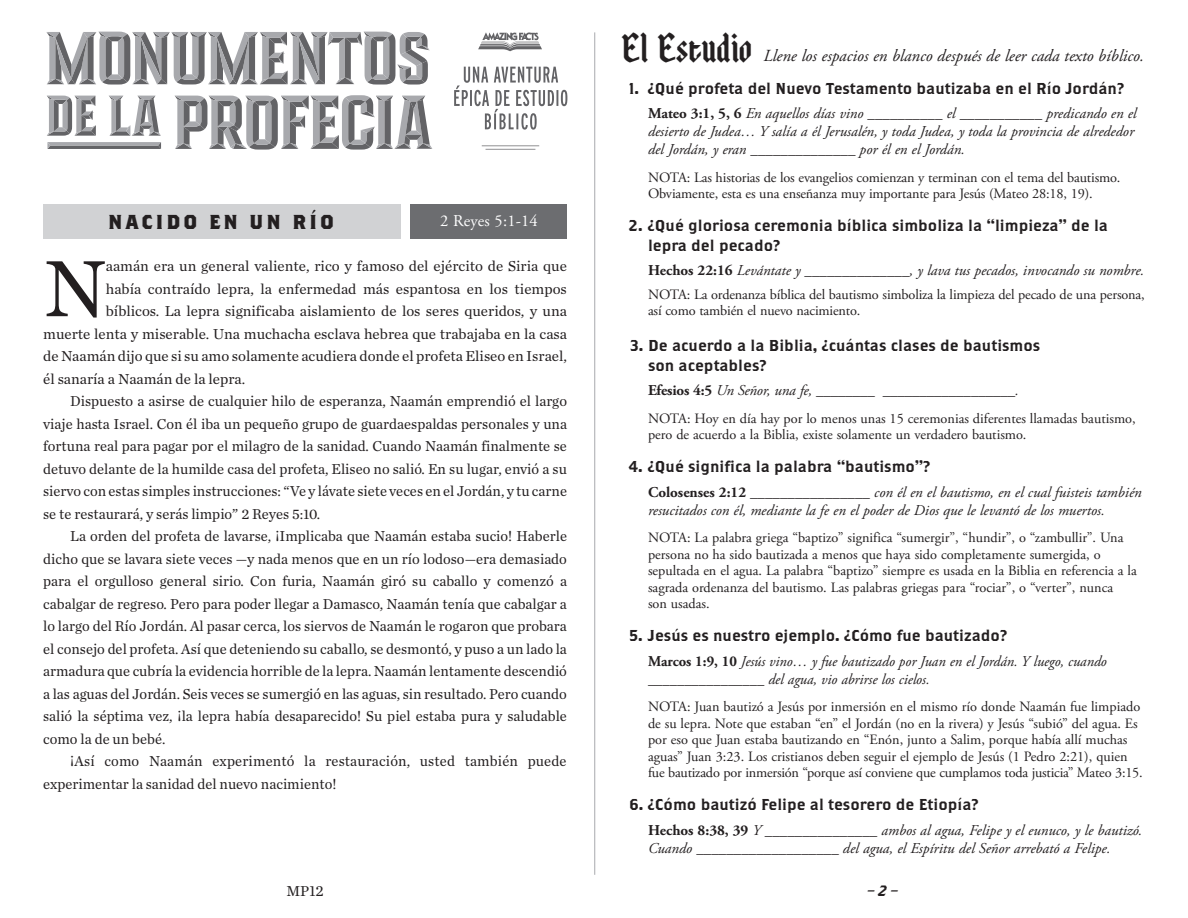
<style>
.page{position:relative;width:1188px;height:918px;background:#fff}
.page>*{position:absolute;margin:0;border:0;box-sizing:border-box;transform-origin:0 0}
.Intro{font:83.4px "Chronicle Text G1";color:#231f20}
.Subhead{font:37.5px "Atreyu";color:#231f20}
.t1{font:700 20.1px "Brothers OT";letter-spacing:.15em;color:#231f20}
.Subhead-2{font:italic 16.8px "Adobe Garamond Pro";color:#231f20}
.question{font:16.5px "Adobe Garamond Pro";letter-spacing:.01em;color:#fff}
.question-2{font:15.75px/19.5px "Brothers OT";color:#231f20}
.Bible{font:15.75px "Brothers OT";color:#231f20}
.Intro-2{font:15px/22.5px "Chronicle Text G1";color:#231f20;text-align:justify}
.Bible-2{font:italic 15px/18px "Adobe Garamond Pro";color:#231f20}
.question-3{font:italic 15px/18px "Adobe Garamond Pro";color:#231f20}
.Bible-3{font:15px "Chronicle Text G1";color:#231f20}
.t2{font:15px "Brothers OT Super Slant";color:#231f20}
.t3{font:14.25px/16.5px "Adobe Garamond Pro";color:#231f20}
.s1{font-weight:700;font-style:normal}
.s2{font-size:15.75px}
</style>
<div class="page">
<div style="left:411px;top:204px;width:156px;height:34px;background:#6c6d70"></div>
<div style="left:43px;top:204px;width:357px;height:34px;background:#d1d2d4"></div>
<hr style="left:594px;top:32px;width:1px;height:843px;background:#a8a9ad">
<svg style="left:454px;top:32px;width:113px;height:118px"></svg>
<svg style="left:109px;top:96px;width:52px;height:40px"></svg>
<svg style="left:47px;top:96px;width:49px;height:40px"></svg>
<svg style="left:46px;top:32px;width:384px;height:53px"></svg>
<svg style="left:175px;top:95px;width:257px;height:55px"></svg>
<svg style="left:47px;top:142px;width:114px;height:7px"></svg>
<p class="t1" style="left:108px;top:213px;width:227px">NACIDO EN UN RÍO</p>
<p class="question" style="left:440px;top:211px;width:99px">2 Reyes 5:1-14</p>
<p class="Intro" style="left:43px;top:225px;width:64px">N</p>
<p class="Intro-2" style="left:106px;top:254px;width:463px">aamán era un general valiente, rico y famoso del ejército de Siria que</p>
<p class="Intro-2" style="left:106px;top:277px;width:463px">había contraído lepra, la enfermedad más espantosa en los tiempos</p>
<p class="Intro-2" style="left:106px;top:299px;width:463px">bíblicos. La lepra significaba aislamiento de los seres queridos, y una</p>
<p class="Intro-2" style="left:43px;top:322px;width:525px">muerte lenta y miserable. Una muchacha esclava hebrea que trabajaba en la casa</p>
<p class="Intro-2" style="left:43px;top:344px;width:525px">de Naamán dijo que si su amo solamente acudiera donde el profeta Eliseo en Israel,</p>
<p class="Intro-2" style="left:43px;top:367px;width:204px">él sanaría a Naamán de la lepra.</p>
<p class="Intro-2" style="left:43px;top:389px;width:525px;text-indent:27px">Dispuesto a asirse de cualquier hilo de esperanza, Naamán emprendió el largo viaje hasta Israel. Con él iba un pequeño grupo de guardaespaldas personales y una fortuna real para pagar por el milagro de la sanidad. Cuando Naamán finalmente se detuvo delante de la humilde casa del profeta, Eliseo no salió. En su lugar, envió a su siervo con estas simples instrucciones: “Ve y lávate siete veces en el Jordán, y tu carne se te restaurará, y serás limpio” 2 Reyes 5:10.</p>
<p class="Intro-2" style="left:43px;top:524px;width:525px;text-indent:27px">La orden del profeta de lavarse, ¡Implicaba que Naamán estaba sucio! Haberle dicho que se lavara siete veces —y nada menos que en un río lodoso—era demasiado para el orgulloso general sirio. Con furia, Naamán giró su caballo y comenzó a cabalgar de regreso. Pero para poder llegar a Damasco, Naamán tenía que cabalgar a lo largo del Río Jordán. Al pasar cerca, los siervos de Naamán le rogaron que probara el consejo del profeta. Así que deteniendo su caballo, se desmontó, y puso a un lado la armadura que cubría la evidencia horrible de la lepra. Naamán lentamente descendió a las aguas del Jordán. Seis veces se sumergió en las aguas, sin resultado. Pero cuando salió la séptima vez, ¡la lepra había desaparecido! Su piel estaba pura y saludable como la de un bebé.</p>
<p class="Intro-2" style="left:43px;top:749px;width:525px;text-indent:27px">¡Así como Naamán experimentó la restauración, usted también puede experimentar la sanidad del nuevo nacimiento!</p>
<p class="Subhead" style="left:621px;top:22px;width:132px">El Estudio</p>
<p class="Subhead-2" style="left:763px;top:45px;width:382px">Llene los espacios en blanco después de leer cada texto bíblico.</p>
<p class="question-2" style="left:629px;top:79px;width:497px">1. ¿Qué profeta del Nuevo Testamento bautizaba en el Río Jordán?</p>
<p class="Bible-2" style="left:648px;top:105px;width:490px"><span class="s1">Mateo 3:1, 5, 6</span> En aquellos días vino __________ el ___________ predicando en el desierto de Judea… Y salía a él Jerusalén, y toda Judea, y toda la provincia de alrededor del Jordán, y eran ______________ por él en el Jordán.</p>
<p class="t3" style="left:648px;top:169px;width:474px">NOTA: Las historias de los evangelios comienzan y terminan con el tema del bautismo.<br>Obviamente, esta es una enseñanza muy importante para Jesús (Mateo 28:18, 19).</p>
<p class="question-2" style="left:648px;top:217px;width:462px;text-indent:-19px">2. ¿Qué gloriosa ceremonia bíblica simboliza la “limpieza” de la lepra del pecado?</p>
<p class="Bible-2" style="left:648px;top:262px;width:498px"><span class="s1">Hechos 22:16</span> Levántate y ______________, y lava tus pecados, invocando su nombre.</p>
<p class="t3" style="left:648px;top:286px;width:498px">NOTA: La ordenanza bíblica del bautismo simboliza la limpieza del pecado de una persona, así como también el nuevo nacimiento.</p>
<p class="question-2" style="left:648px;top:337px;width:394px;text-indent:-18px">3. De acuerdo a la Biblia, ¿cuántas clases de bautismos son aceptables?</p>
<p class="Bible-2" style="left:648px;top:382px;width:372px"><span class="s1">Efesios 4:5</span> Un Señor, una fe, ________ __________________.</p>
<p class="t3" style="left:648px;top:410px;width:489px">NOTA: Hoy en día hay por lo menos unas 15 ceremonias diferentes llamadas bautismo, pero de acuerdo a la Biblia, existe solamente un verdadero bautismo.</p>
<p class="question-2" style="left:629px;top:458px;width:303px">4. ¿Qué significa la palabra “bautismo”?</p>
<p class="Bible-2" style="left:648px;top:484px;width:495px"><span class="s1">Colosenses 2:12</span> ________________ con él en el bautismo, en el cual fuisteis también resucitados con él, mediante la fe en el poder de Dios que le levantó de los muertos.</p>
<p class="t3" style="left:648px;top:530px;width:490px">NOTA: La palabra griega “baptizo” significa “sumergir”, “hundir”, o “zambullir”. Una persona no ha sido bautizada a menos que haya sido completamente sumergida, o sepultada en el agua. La palabra “baptizo” siempre es usada en la Biblia en referencia a la sagrada ordenanza del bautismo. Las palabras griegas para “rociar”, o “verter”, nunca<br>son usadas.</p>
<p class="Bible" style="left:629px;top:629px;width:380px">5. Jesús es nuestro ejemplo. ¿Cómo fue bautizado?</p>
<p class="Bible-2" style="left:648px;top:653px;width:460px"><span class="s1">Marcos 1:9, 10</span> Jesús vino… y fue bautizado por Juan en el Jordán. Y luego, cuando ________________ del agua, vio abrirse los cielos.</p>
<p class="t3" style="left:648px;top:699px;width:496px">NOTA: Juan bautizó a Jesús por inmersión en el mismo río donde Naamán fue limpiado de su lepra. Note que estaban “en” el Jordán (no en la rivera) y Jesús “subió” del agua. Es por eso que Juan estaba bautizando en “Enón, junto a Salim, porque había allí muchas aguas” Juan 3:23. Los cristianos deben seguir el ejemplo de Jesús (1 Pedro 2:21), quien fue bautizado por inmersión “porque así conviene que cumplamos toda justicia” Mateo 3:15.</p>
<p class="question-2" style="left:629px;top:796px;width:351px">6. ¿Cómo bautizó Felipe al tesorero de Etiopía?</p>
<p class="question-3" style="left:648px;top:822px;width:496px"><span class="s1">Hechos 8:38, 39</span> Y _______________ ambos al agua, Felipe y el eunuco, y le bautizó.<br>Cuando ___________________ del agua, el Espíritu del Señor arrebató a Felipe.</p>
<p class="Bible-3" style="left:287px;top:879px;width:39px">MP<span class="s2">12</span></p>
<p class="t2" style="left:868px;top:884px;width:32px">– 2 –</p>
</div>
